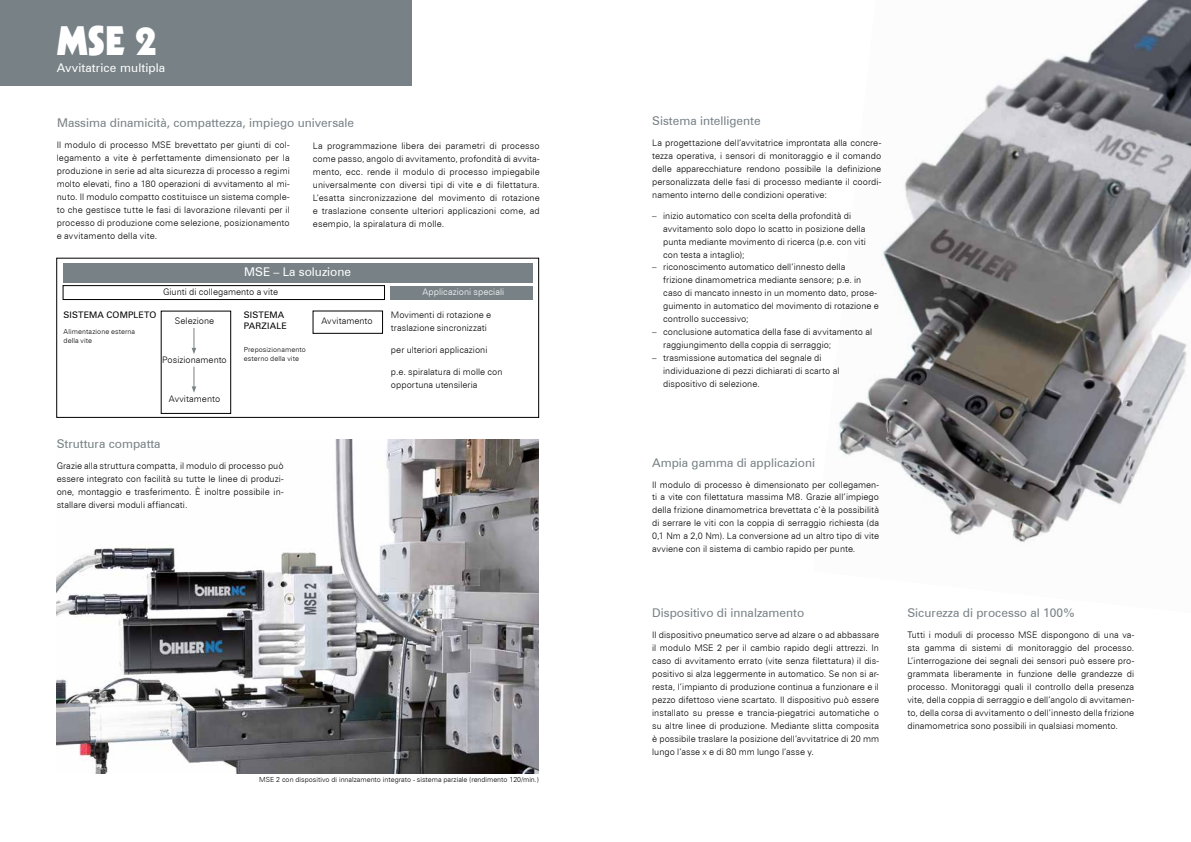
<style>
.page{position:relative;width:1191px;height:842px;background:#fff}
.page>*{position:absolute;margin:0;border:0;box-sizing:border-box;transform-origin:0 0}
.t1{font:900 40px "Kabel";color:#fff}
.t2{font:12px "Zurich BT";color:#778186}
.t3{font:12px "Zurich BT";letter-spacing:.01em;color:#fff}
.t4{font:300 9px/13px "Zurich BT";letter-spacing:.005em;color:#000;text-align:justify}
.t5{font:9px/11px "Zurich BT";letter-spacing:.015em;color:#000}
.t6{font:300 9px "Zurich BT";letter-spacing:.005em;color:#fff}
.t7{font:300 7px/9px "Zurich BT";color:#000}
</style>
<div class="page">
<img style="left:57px;top:439px;width:482px;height:334px">
<div style="left:56px;top:258px;width:483px;height:160px;border:1px solid #000"></div>
<img style="left:838px;top:0;width:353px;height:543px">
<div style="left:0;top:0;width:411px;height:85px;background:#778186"></div>
<div style="left:63px;top:263px;width:469px;height:19px;background:#778186"></div>
<div style="left:63px;top:285px;width:322px;height:15px;border:1px solid #000"></div>
<div style="left:161px;top:311px;width:70px;height:102px;border:1px solid #000"></div>
<div style="left:390px;top:286px;width:142px;height:14px;background:#778186"></div>
<svg style="left:192px;top:328px;width:4px;height:26px"></svg>
<svg style="left:192px;top:367px;width:4px;height:26px"></svg>
<h1 class="t1" style="left:57px;top:15px;width:101px">MSE 2</h1>
<h2 class="t3" style="left:57px;top:60px;width:110px">Avvitatrice multipla</h2>
<h2 class="t2" style="left:57px;top:115px;width:299px">Massima dinamicità, compattezza, impiego universale</h2>
<p class="t4" style="left:57px;top:138px;width:235px">Il modulo di processo MSE brevettato per giunti di col&shy;legamento a vite è perfettamente dimensionato per la produzione in serie ad alta sicurezza di processo a regimi molto elevati, fino a 180 operazioni di avvitamento al mi&shy;nuto. Il modulo compatto costituisce un sistema comple&shy;to che gestisce tutte le fasi di lavorazione rilevanti per il processo di produzione come selezione, posizionamento e avvitamento della vite.</p>
<p class="t4" style="left:313px;top:139px;width:228px">La programmazione libera dei parametri di processo come passo, angolo di avvitamento, profondità di avvita&shy;mento, ecc. rende il modulo di processo impiegabile universalmente con diversi tipi di vite e di filettatura.<br>L’esatta sincronizzazione del movimento di rotazione e traslazione consente ulteriori applicazioni come, ad esempio, la spiralatura di molle.</p>
<h2 class="t3" style="left:244px;top:265px;width:108px">MSE – La soluzione</h2>
<p class="t4" style="left:163px;top:286px;width:117px">Giunti di collegamento a vite</p>
<p class="t4" style="left:175px;top:314px;width:41px">Selezione</p>
<p class="t4" style="left:162px;top:353px;width:66px">Posizionamento</p>
<p class="t4" style="left:169px;top:392px;width:53px">Avvitamento</p>
<p class="t6" style="left:422px;top:287px;width:83px">Applicazioni speciali</p>
<p class="t5" style="left:63px;top:309px;width:94px">SISTEMA COMPLETO</p>
<p class="t5" style="left:244px;top:309px;width:44px">SISTEMA<br>PARZIALE</p>
<p class="t4" style="left:321px;top:314px;width:53px">Avvitamento</p>
<p class="t4" style="left:391px;top:308px;width:102px">Movimenti di rotazione e traslazione sincronizzati</p>
<p class="t4" style="left:391px;top:343px;width:98px">per ulteriori applicazioni</p>
<p class="t4" style="left:391px;top:365px;width:113px">p.e. spiralatura di molle con opportuna utensileria</p>
<p class="t7" style="left:63px;top:327px;width:73px">Alimentazione esterna della vite</p>
<p class="t7" style="left:244px;top:345px;width:63px">Preposizionamento esterno della vite</p>
<h2 class="t2" style="left:57px;top:437px;width:105px">Struttura compatta</h2>
<p class="t4" style="left:57px;top:459px;width:228px">Grazie alla struttura compatta, il modulo di processo può essere integrato con facilità su tutte le linee di produzi&shy;one, montaggio e trasferimento. È inoltre possibile in&shy;stallare diversi moduli affiancati.</p>
<p class="t7" style="left:259px;top:775px;width:281px">MSE 2 con dispositivo di innalzamento integrato - sistema parziale (rendimento 120/min.)</p>
<h2 class="t2" style="left:652px;top:113px;width:110px">Sistema intelligente</h2>
<p class="t4" style="left:652px;top:136px;width:230px">La progettazione dell’avvitatrice improntata alla concre&shy;tezza operativa, i sensori di monitoraggio e il comando delle apparecchiature rendono possibile la definizione personalizzata delle fasi di processo mediante il coordi&shy;namento interno delle condizioni operative:</p>
<p class="t4" style="left:663px;top:209px;width:204px;text-align:left;text-indent:-11px">– inizio automatico con scelta della profondità di avvitamento solo dopo lo scatto in posizione della punta mediante movimento di ricerca (p.e. con viti con testa a intaglio);</p>
<p class="t4" style="left:663px;top:261px;width:217px;text-align:left;text-indent:-11px">– riconoscimento automatico dell’innesto della<br>frizione dinamometrica mediante sensore; p.e. in caso di mancato innesto in un momento dato, prose&shy;guimento in automatico del movimento di rotazione e controllo successivo;</p>
<p class="t4" style="left:663px;top:326px;width:210px;text-indent:-11px">– conclusione automatica della fase di avvitamento al raggiungimento della coppia di serraggio;</p>
<p class="t4" style="left:663px;top:352px;width:178px;text-align:left;text-indent:-11px">– trasmissione automatica del segnale di individuazione di pezzi dichiarati di scarto al dispositivo di selezione.</p>
<h2 class="t2" style="left:652px;top:455px;width:164px">Ampia gamma di applicazioni</h2>
<p class="t4" style="left:652px;top:478px;width:228px">Il modulo di processo è dimensionato per collegamen&shy;ti a vite con filettatura massima M8. Grazie all’impiego della frizione dinamometrica brevettata c’è la possibilità di serrare le viti con la coppia di serraggio richiesta (da 0,1 Nm a 2,0 Nm). La conversione ad un altro tipo di vite avviene con il sistema di cambio rapido per punte.</p>
<h2 class="t2" style="left:652px;top:605px;width:154px">Dispositivo di innalzamento</h2>
<p class="t4" style="left:652px;top:628px;width:228px">Il dispositivo pneumatico serve ad alzare o ad abbassare il modulo MSE 2 per il cambio rapido degli attrezzi. In caso di avvitamento errato (vite senza filettatura) il dis&shy;positivo si alza leggermente in automatico. Se non si ar&shy;resta, l’impianto di produzione continua a funzionare e il pezzo difettoso viene scartato. Il dispositivo può essere installato su presse e trancia-piegatrici automatiche o su altre linee di produzione. Mediante slitta composita è possibile traslare la posizione dell’avvitatrice di 20 mm lungo l’asse x e di 80 mm lungo l’asse y.</p>
<h2 class="t2" style="left:907px;top:605px;width:169px">Sicurezza di processo al 100%</h2>
<p class="t4" style="left:907px;top:628px;width:228px">Tutti i moduli di processo MSE dispongono di una va&shy;sta gamma di sistemi di monitoraggio del processo.<br>L’interrogazione dei segnali dei sensori può essere pro&shy;grammata liberamente in funzione delle grandezze di processo. Monitoraggi quali il controllo della presenza vite, della coppia di serraggio e dell’angolo di avvitamen&shy;to, della corsa di avvitamento o dell’innesto della frizione dinamometrica sono possibili in qualsiasi momento.</p>
</div>
